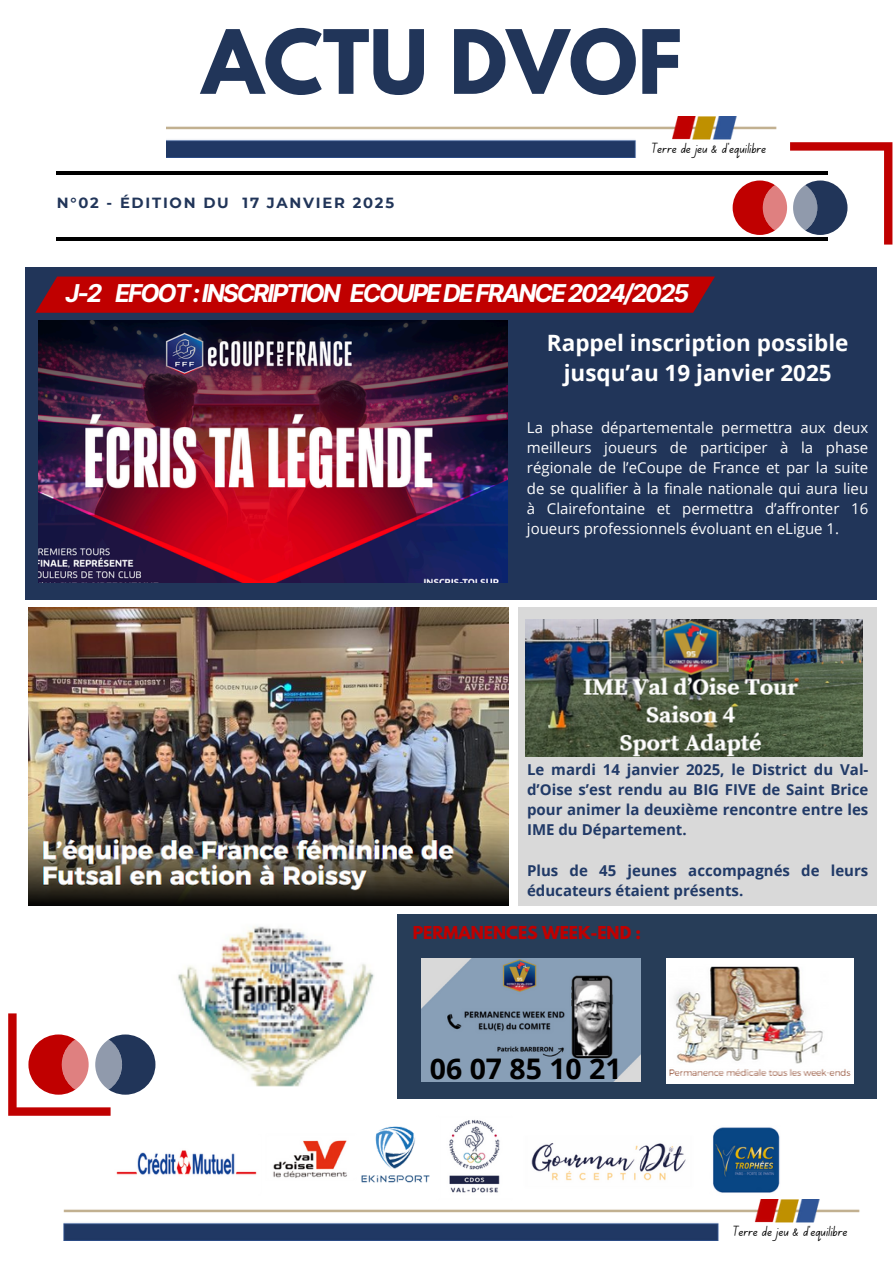
<style>
.page{position:relative;width:894px;height:1264px;background:#fff}
.page>*{position:absolute;margin:0;border:0;box-sizing:border-box;transform-origin:0 0}
.t1{font:700 78.45px "League Spartan";color:#213559}
.t2{font:700 28.35px "Open Sans";color:#000}
.t3{font:italic 700 24.6px "Inter";letter-spacing:-.08em;color:#fff}
.t4{font:700 22.5px/30.3px "Open Sans";color:#fff;text-align:center}
.t5{font:700 15.75px "League Spartan";color:#c00000}
.t6{font:15px/20.2px "Open Sans";color:#fff;text-align:justify}
.t7{font:700 15px/20.2px "Open Sans";color:#213a67;text-align:justify}
.t8{font:14.85px "Canva School Font";color:#000}
.t9{font:700 14.7px "Montserrat";letter-spacing:.12em;color:#213559}
</style>
<div class="page">
<img style="left:64px;top:1199px;width:795px;height:41px">
<img style="left:113px;top:1119px;width:667px;height:81px">
<div style="left:95px;top:1034px;width:60px;height:60px;background:#213559;border-radius:50%"></div>
<svg style="left:95px;top:1039px;width:27px;height:50px"></svg>
<div style="left:397px;top:913px;width:479px;height:185px;background:#273d58"></div>
<svg style="left:8px;top:1013px;width:103px;height:102px"></svg>
<hr style="left:57px;top:171px;width:770px;height:4px;background:#000">
<hr style="left:57px;top:237px;width:770px;height:4px;background:#000">
<svg style="left:790px;top:142px;width:102px;height:102px"></svg>
<div style="left:732px;top:180px;width:54px;height:55px;background:#c00000;border-radius:50%"></div>
<div style="left:792px;top:180px;width:55px;height:55px;background:#213559;border-radius:50%"></div>
<div style="left:762px;top:180px;width:55px;height:55px;background:#fff;border-radius:50%"></div>
<svg style="left:762px;top:185px;width:24px;height:45px"></svg>
<svg style="left:792px;top:185px;width:25px;height:45px"></svg>
<img style="left:166px;top:116px;width:610px;height:42px">
<div style="left:518px;top:607px;width:358px;height:299px;background:#d9d9d9"></div>
<div style="left:26px;top:267px;width:850px;height:332px;background:#213559"></div>
<img style="left:38px;top:320px;width:469px;height:263px">
<img style="left:666px;top:958px;width:186px;height:125px">
<img style="left:28px;top:607px;width:480px;height:298px">
<svg style="left:35px;top:276px;width:679px;height:37px;background:#b70204"></svg>
<img style="left:178px;top:926px;width:196px;height:161px">
<img style="left:421px;top:958px;width:219px;height:123px">
<img style="left:525px;top:620px;width:337px;height:136px">
<h1 class="t1" style="left:202px;top:23px;width:481px">ACTU DVOF</h1>
<p class="t9" style="left:57px;top:194px;width:338px">N°02 - ÉDITION DU 17 JANVIER 2025</p>
<p class="t8" style="left:651px;top:142px;width:116px">Terre de jeu &amp; d'équilibre</p>
<h3 class="t3" style="left:65px;top:278px;width:625px">J-2 EFOOT:INSCRIPTION ECOUPEDEFRANCE2024/2025</h3>
<p class="t4" style="left:546px;top:327px;width:303px">Rappel inscription possible jusqu’au 19 janvier 2025</p>
<p class="t6" style="left:526px;top:417px;width:343px">La phase départementale permettra aux deux meilleurs joueurs de participer à la phase régionale de l’eCoupe de France et par la suite de se qualifier à la finale nationale qui aura lieu à Clairefontaine et permettra d’affronter 16 joueurs professionnels évoluant en eLigue 1.</p>
<h4 class="t7" style="left:527px;top:758px;width:343px">Le mardi 14 janvier 2025, le District du Val&shy;d’Oise s’est rendu au BIG FIVE de Saint Brice pour animer la deuxième rencontre entre les IME du Département.</h4>
<p class="t7" style="left:527px;top:860px;width:343px">Plus de 45 jeunes accompagnés de leurs éducateurs étaient présents.</p>
<p class="t5" style="left:412px;top:924px;width:230px">PERMANENCES WEEK-END :</p>
<p class="t2" style="left:430px;top:1049px;width:193px">06 07 85 10 21</p>
<h5 class="t8" style="left:732px;top:1224px;width:116px">Terre de jeu &amp; d'équilibre</h5>
</div>
